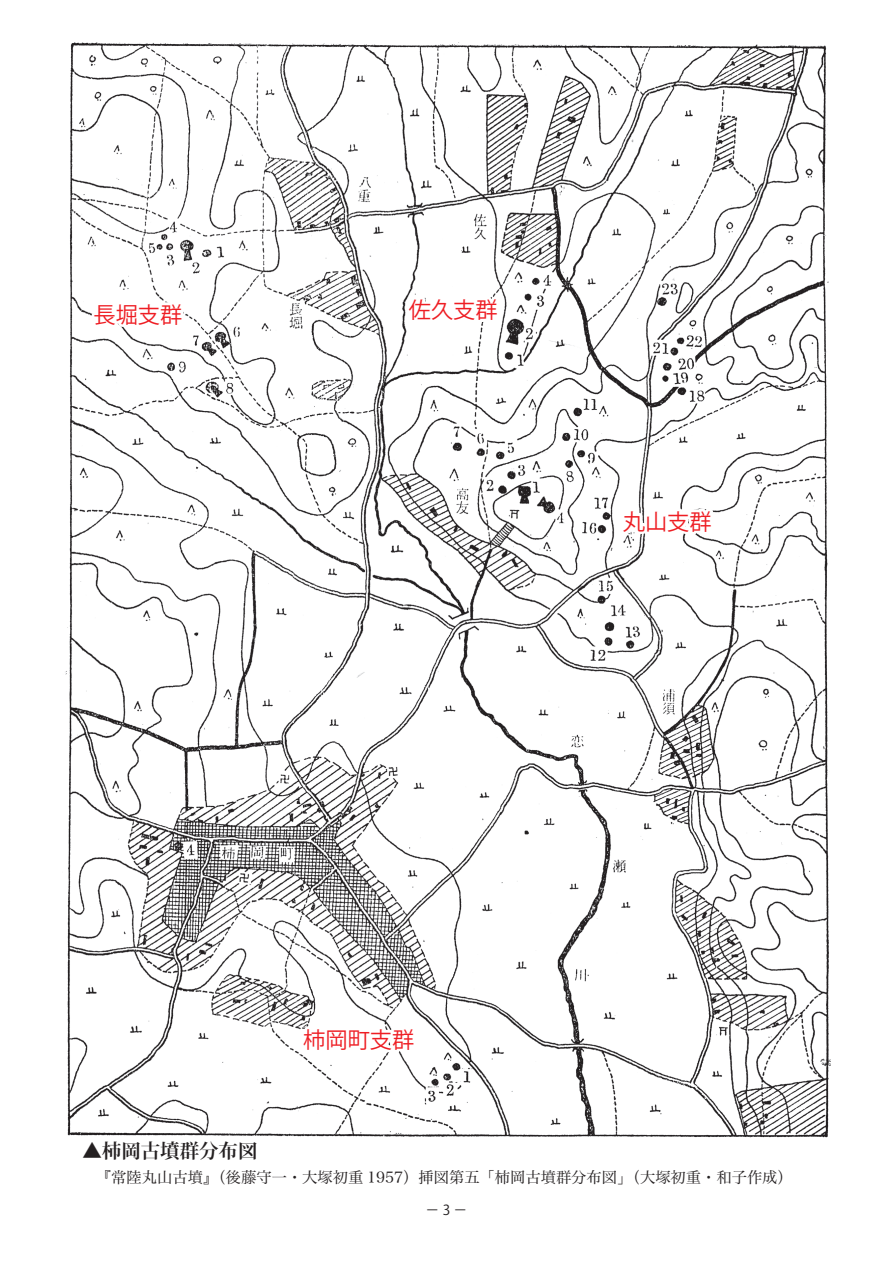
<style>
.page{position:relative;width:893px;height:1263px;background:#fff}
.page>*{position:absolute;margin:0;border:0;box-sizing:border-box;transform-origin:0 0}
.t1{font:22.2px "Koz Go Pro";color:#ee1d23}
.t2{font:700 19.5px "Koz Min Pro";color:#231f20}
.t3{font:15.3px "Hira Min Pro W3";color:#231f20}
.t4{font:13.8px "Koz Go Pro";color:#231f20}
</style>
<div class="page">
<img style="left:65px;top:43px;width:765px;height:1095px">
<svg style="left:402px;top:282px;width:100px;height:46px"></svg>
<svg style="left:88px;top:297px;width:99px;height:36px"></svg>
<svg style="left:612px;top:504px;width:104px;height:35px"></svg>
<svg style="left:297px;top:1002px;width:122px;height:54px"></svg>
<p class="t1" style="left:93px;top:300px;width:90px">長堀支群</p>
<p class="t1" style="left:409px;top:296px;width:90px">佐久支群</p>
<p class="t1" style="left:623px;top:507px;width:90px">丸山支群</p>
<p class="t1" style="left:303px;top:1025px;width:113px">柿岡町支群</p>
<p class="t2" style="left:82px;top:1137px;width:177px">▲柿岡古墳群分布図</p>
<p class="t3" style="left:96px;top:1164px;width:698px">『常陸丸山古墳』（後藤守一・大塚初重 1957）挿図第五「柿岡古墳群分布図」（大塚初重・和子作成）</p>
<p class="t4" style="left:426px;top:1200px;width:43px">－ 3 －</p>
</div>
